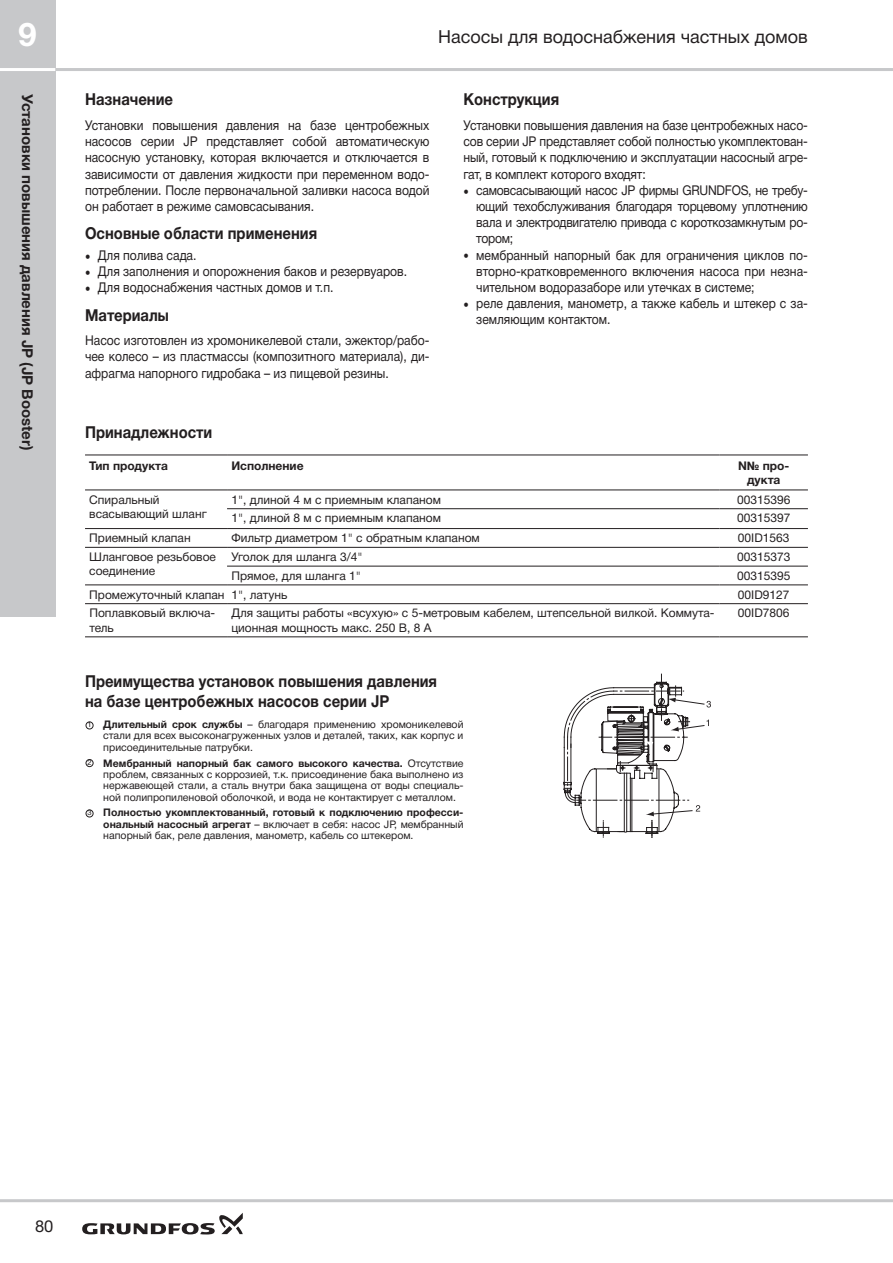
<style>
.page{position:relative;width:893px;height:1263px;background:#fff}
.page>*{position:absolute;margin:0;border:0;box-sizing:border-box;transform-origin:0 0}
.t1{font:700 33px "Helvetica Neue Cyr";color:#fff}
.t2{font:18px "Helvetica Neue Cyr";color:#231f20}
.t3{font:700 16.5px/19.8px "Helvetica Neue Cyr";color:#231f20;scale:.9 1}
.t4{font:16.5px "Helvetica Neue Cyr";color:#231f20}
.t5{font:700 15px "Helvetica Neue Cyr";color:#231f20}
.t6{font:13.5px/16.2px "Helvetica Neue Cyr";color:#231f20;text-align:justify;scale:.9 1}
.t7{font:12px/14.4px "Helvetica Neue Cyr";color:#231f20}
.t8{font:700 12px/14.4px "Helvetica Neue Cyr";color:#231f20;text-align:center}
.t9{font:10.5px/11.4px "Helvetica Neue Cyr";color:#231f20;text-align:justify}
.t10{font:7.5px "Helvetica Neue Cyr";color:#231f20}
.s1{font-size:12px}
.s2{font-weight:700}
</style>
<div class="page">
<div style="left:0;top:0;width:55px;height:617px;background:#c7c8ca"></div>
<hr style="left:0;top:1199px;width:893px;height:3px;background:#c7c8ca">
<hr style="left:0;top:68px;width:893px;height:3px;background:#c7c8ca">
<hr style="left:0;top:68px;width:55px;height:3px;background:#fff">
<svg style="left:82px;top:1213px;width:161px;height:21px"></svg>
<hr style="left:85px;top:455px;width:142px;height:1px;background:#231f20">
<hr style="left:227px;top:455px;width:492px;height:1px;background:#231f20">
<hr style="left:719px;top:455px;width:89px;height:1px;background:#231f20">
<hr style="left:85px;top:490px;width:142px;height:1px;background:#231f20">
<hr style="left:227px;top:490px;width:492px;height:1px;background:#231f20">
<hr style="left:719px;top:490px;width:89px;height:1px;background:#231f20">
<hr style="left:227px;top:508px;width:492px;height:1px;background:#231f20">
<hr style="left:719px;top:508px;width:89px;height:1px;background:#231f20">
<hr style="left:85px;top:528px;width:142px;height:1px;background:#231f20">
<hr style="left:227px;top:528px;width:492px;height:1px;background:#231f20">
<hr style="left:719px;top:528px;width:89px;height:1px;background:#231f20">
<hr style="left:85px;top:547px;width:142px;height:1px;background:#231f20">
<hr style="left:227px;top:547px;width:492px;height:1px;background:#231f20">
<hr style="left:719px;top:547px;width:89px;height:1px;background:#231f20">
<hr style="left:227px;top:566px;width:492px;height:1px;background:#231f20">
<hr style="left:719px;top:566px;width:89px;height:1px;background:#231f20">
<hr style="left:85px;top:584px;width:142px;height:1px;background:#231f20">
<hr style="left:227px;top:584px;width:492px;height:1px;background:#231f20">
<hr style="left:719px;top:584px;width:89px;height:1px;background:#231f20">
<hr style="left:85px;top:603px;width:142px;height:1px;background:#231f20">
<hr style="left:227px;top:603px;width:492px;height:1px;background:#231f20">
<hr style="left:719px;top:603px;width:89px;height:1px;background:#231f20">
<hr style="left:85px;top:636px;width:142px;height:1px;background:#231f20">
<hr style="left:227px;top:636px;width:492px;height:1px;background:#231f20">
<hr style="left:719px;top:636px;width:89px;height:1px;background:#231f20">
<svg style="left:564px;top:674px;width:147px;height:164px"></svg>
<div style="left:86px;top:721px;width:7px;height:8px;border:1px solid #231f20;border-radius:50%"></div>
<div style="left:86px;top:759px;width:7px;height:8px;border:1px solid #231f20;border-radius:50%"></div>
<div style="left:86px;top:809px;width:7px;height:8px;border:1px solid #231f20;border-radius:50%"></div>
<h1 class="t1" style="left:18px;top:16px;width:20px">9</h1>
<p class="t5" style="left:36px;top:94px;width:358px;rotate:90deg">Установки повышения давления JP (JP Booster)</p>
<h2 class="t2" style="left:438px;top:26px;width:371px">Насосы для водоснабжения частных домов</h2>
<p class="t3" style="left:85px;top:90px;width:99px">Назначение</p>
<p class="t6" style="left:85px;top:117px;width:384px">Установки повышения давления на базе центробежных насосов серии JP представляет собой автоматическую насосную установку, которая включается и отключается в зависимости от давления жидкости при переменном водо&shy;потреблении. После первоначальной заливки насоса водой он работает в режиме самовсасывания.</p>
<p class="t3" style="left:85px;top:224px;width:259px">Основные области применения</p>
<p class="t6" style="left:85px;top:247px;width:125px"><span class="s1">•</span> Для полива сада.</p>
<p class="t6" style="left:85px;top:263px;width:359px"><span class="s1">•</span> Для заполнения и опорожнения баков и резервуаров.</p>
<p class="t6" style="left:85px;top:279px;width:278px"><span class="s1">•</span> Для водоснабжения частных домов и т.п.</p>
<p class="t3" style="left:85px;top:305px;width:95px">Материалы</p>
<p class="t6" style="left:85px;top:332px;width:384px">Насос изготовлен из хромоникелевой стали, эжектор/рабо&shy;чее колесо – из пластмассы (композитного материала), ди&shy;афрагма напорного гидробака – из пищевой резины.</p>
<p class="t3" style="left:85px;top:423px;width:143px">Принадлежности</p>
<p class="t3" style="left:463px;top:90px;width:108px">Конструкция</p>
<p class="t6" style="left:463px;top:117px;width:384px">Установки повышения давления на базе центробежных насо&shy;сов серии JP представляет собой полностью укомплектован&shy;ный, готовый к подключению и эксплуатации насосный агре&shy;гат, в комплект которого входят:</p>
<p class="t6" style="left:476px;top:182px;width:370px;text-indent:-13px"><span class="s1">•</span> самовсасывающий насос JP фирмы GRUNDFOS, не требу&shy;ющий техобслуживания благодаря торцевому уплотнению вала и электродвигателю привода с короткозамкнутым ро&shy;тором;</p>
<p class="t6" style="left:476px;top:247px;width:370px;text-indent:-13px"><span class="s1">•</span> мембранный напорный бак для ограничения циклов по&shy;вторно-кратковременного включения насоса при незна&shy;чительном водоразаборе или утечках в системе;</p>
<p class="t6" style="left:476px;top:296px;width:370px;text-indent:-13px"><span class="s1">•</span> реле давления, манометр, а также кабель и штекер с за&shy;земляющим контактом.</p>
<p class="t8" style="left:89px;top:458px;width:80px">Тип продукта</p>
<p class="t8" style="left:231px;top:458px;width:74px">Исполнение</p>
<p class="t8" style="left:738px;top:458px;width:53px">N№ про&shy;дукта</p>
<p class="t7" style="left:89px;top:492px;width:119px">Спиральный всасывающий шланг</p>
<p class="t7" style="left:231px;top:492px;width:211px">1", длиной 4 м с приемным клапаном</p>
<p class="t7" style="left:737px;top:492px;width:55px">00315396</p>
<p class="t7" style="left:231px;top:511px;width:211px">1", длиной 8 м с приемным клапаном</p>
<p class="t7" style="left:737px;top:511px;width:55px">00315397</p>
<p class="t7" style="left:89px;top:531px;width:103px">Приемный клапан</p>
<p class="t7" style="left:231px;top:531px;width:250px">Фильтр диаметром 1" с обратным клапаном</p>
<p class="t7" style="left:738px;top:531px;width:53px">00ID1563</p>
<p class="t7" style="left:89px;top:550px;width:128px">Шланговое резьбовое соединение</p>
<p class="t7" style="left:231px;top:550px;width:133px">Уголок для шланга 3/4"</p>
<p class="t7" style="left:737px;top:550px;width:55px">00315373</p>
<p class="t7" style="left:231px;top:568px;width:131px">Прямое, для шланга 1"</p>
<p class="t7" style="left:737px;top:568px;width:55px">00315395</p>
<p class="t7" style="left:89px;top:587px;width:200px">Промежуточный клапан 1", латунь</p>
<p class="t7" style="left:738px;top:587px;width:53px">00ID9127</p>
<p class="t7" style="left:89px;top:606px;width:127px">Поплавковый включа&shy;тель</p>
<p class="t7" style="left:231px;top:606px;width:485px">Для защиты работы «всухую» с 5-метровым кабелем, штепсельной вилкой. Коммута&shy;ционная мощность макс. 250 В, 8 А</p>
<p class="t7" style="left:738px;top:606px;width:53px">00ID7806</p>
<p class="t3" style="left:85px;top:671px;width:393px">Преимущества установок повышения давления на базе центробежных насосов серии JP</p>
<p class="t10" style="left:87px;top:721px;width:6px">1</p>
<p class="t10" style="left:87px;top:758px;width:6px">2</p>
<p class="t10" style="left:87px;top:809px;width:6px">3</p>
<p class="t9" style="left:103px;top:719px;width:362px"><span class="s2">Длительный срок службы</span> – благодаря применению хромоникелевой стали для всех высоконагруженных узлов и деталей, таких, как корпус и присоединительные патрубки.</p>
<p class="t9" style="left:103px;top:757px;width:362px"><span class="s2">Мембранный напорный бак самого высокого качества.</span> Отсутствие проблем, связанных с коррозией, т.к. присоединение бака выполнено из нержавеющей стали, а сталь внутри бака защищена от воды специаль&shy;ной полипропиленовой оболочкой, и вода не контактирует с металлом.</p>
<p class="t9" style="left:103px;top:807px;width:362px"><span class="s2">Полностью укомплектованный, готовый к подключению професси&shy;ональный насосный агрегат</span> – включает в себя: насос JP, мембранный напорный бак, реле давления, манометр, кабель со штекером.</p>
<p class="t4" style="left:35px;top:1217px;width:20px">80</p>
</div>
